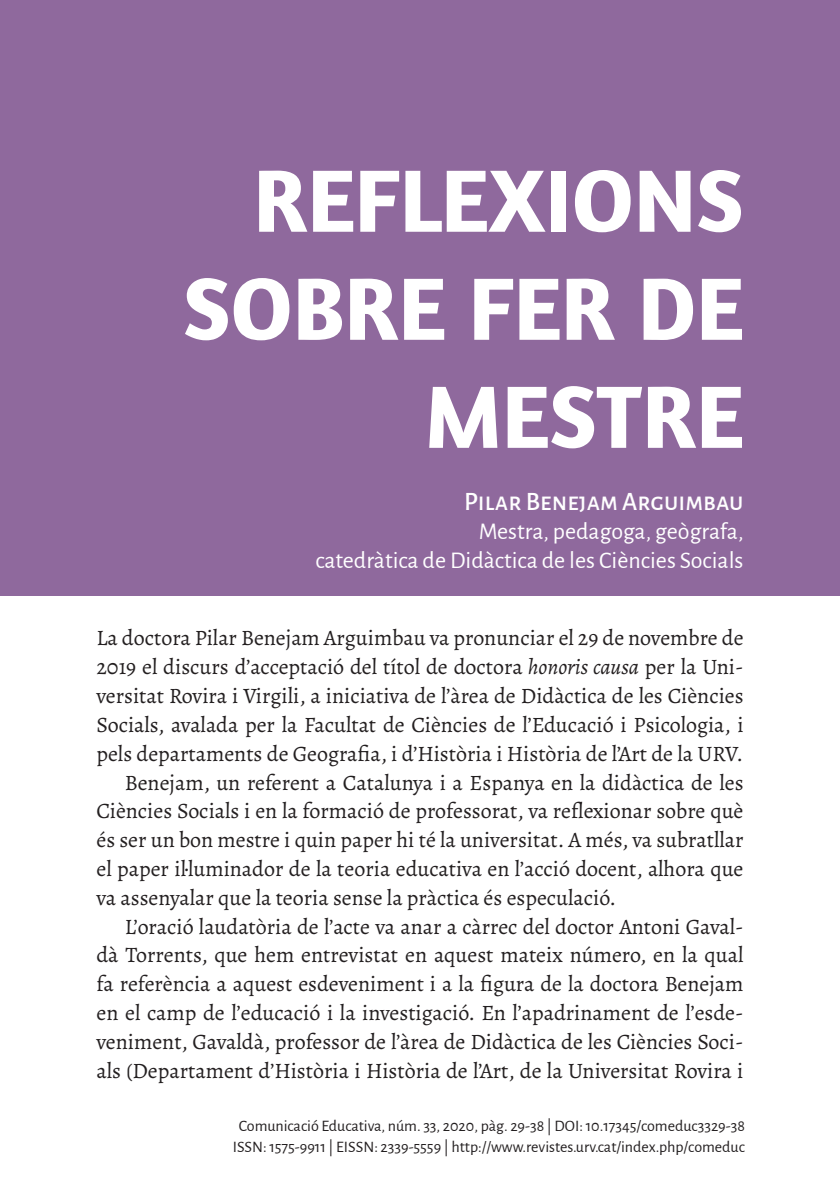
<style>
.page{position:relative;width:840px;height:1191px;background:#fff}
.page>*{position:absolute;margin:0;border:0;box-sizing:border-box;transform-origin:0 0}
.t1{font:700 90px/108px "Amaranth";color:#fff;text-align:right}
.t2{font:500 26px "Alegreya Sans SC";color:#fff}
.t3{font:24px/28.8px "Alegreya Sans";color:#fff;text-align:right}
.t4{font:22px "Alegreya";color:#231f20}
.t5{font:16px/20px "Alegreya Sans";color:#231f20;text-align:center}
.s1{font-style:italic}
</style>
<div class="page">
<div style="left:0;top:0;width:839px;height:595px;background:#8f699d"></div>
<h1 class="t1" style="left:183px;top:144px;width:561px">REFLEXIONS<br>SOBRE FER DE<br>MESTRE</h1>
<p class="t2" style="left:464px;top:483px;width:281px">Pilar Benejam Arguimbau</p>
<p class="t3" style="left:315px;top:515px;width:429px">Mestra, pedagoga, geògrafa,<br>catedràtica de Didàctica de les Ciències Socials</p>
<p class="t4" style="left:96px;top:624px;width:648px">La doctora Pilar Benejam Arguimbau va pronunciar el 29 de novembre de</p>
<p class="t4" style="left:96px;top:653px;width:648px">2019 el discurs d’acceptació del títol de doctora <span class="s1">honoris causa</span> per la Uni-</p>
<p class="t4" style="left:96px;top:682px;width:648px">versitat Rovira i Virgili, a iniciativa de l’àrea de Didàctica de les Ciències</p>
<p class="t4" style="left:96px;top:710px;width:648px">Socials, avalada per la Facultat de Ciències de l’Educació i Psicologia, i</p>
<p class="t4" style="left:96px;top:739px;width:648px">pels departaments de Geografia, i d’Història i Història de l’Art de la URV.</p>
<p class="t4" style="left:125px;top:768px;width:620px">Benejam, un referent a Catalunya i a Espanya en la didàctica de les</p>
<p class="t4" style="left:96px;top:797px;width:648px">Ciències Socials i en la formació de professorat, va reflexionar sobre què</p>
<p class="t4" style="left:96px;top:826px;width:648px">és ser un bon mestre i quin paper hi té la universitat. A més, va subratllar</p>
<p class="t4" style="left:96px;top:854px;width:648px">el paper il·luminador de la teoria educativa en l’acció docent, alhora que</p>
<p class="t4" style="left:96px;top:883px;width:521px">va assenyalar que la teoria sense la pràctica és especulació.</p>
<p class="t4" style="left:125px;top:912px;width:619px">L’oració laudatòria de l’acte va anar a càrrec del doctor Antoni Gaval-</p>
<p class="t4" style="left:96px;top:941px;width:648px">dà Torrents, que hem entrevistat en aquest mateix número, en la qual</p>
<p class="t4" style="left:96px;top:970px;width:648px">fa referència a aquest esdeveniment i a la figura de la doctora Benejam</p>
<p class="t4" style="left:96px;top:998px;width:648px">en el camp de l’educació i la investigació. En l’apadrinament de l’esde-</p>
<p class="t4" style="left:96px;top:1027px;width:648px">veniment, Gavaldà, professor de l’àrea de Didàctica de les Ciències Soci-</p>
<p class="t4" style="left:96px;top:1056px;width:648px">als (Departament d’Història i Història de l’Art, de la Universitat Rovira i</p>
<p class="t5" style="left:232px;top:1115px;width:513px">Comunicació Educativa, núm. 33, 2020, pàg. 29-38 | DOI: 10.17345/comeduc3329-38<br>ISSN: 1575-9911 | EISSN: 2339-5559 | http://www.revistes.urv.cat/index.php/comeduc</p>
</div>
